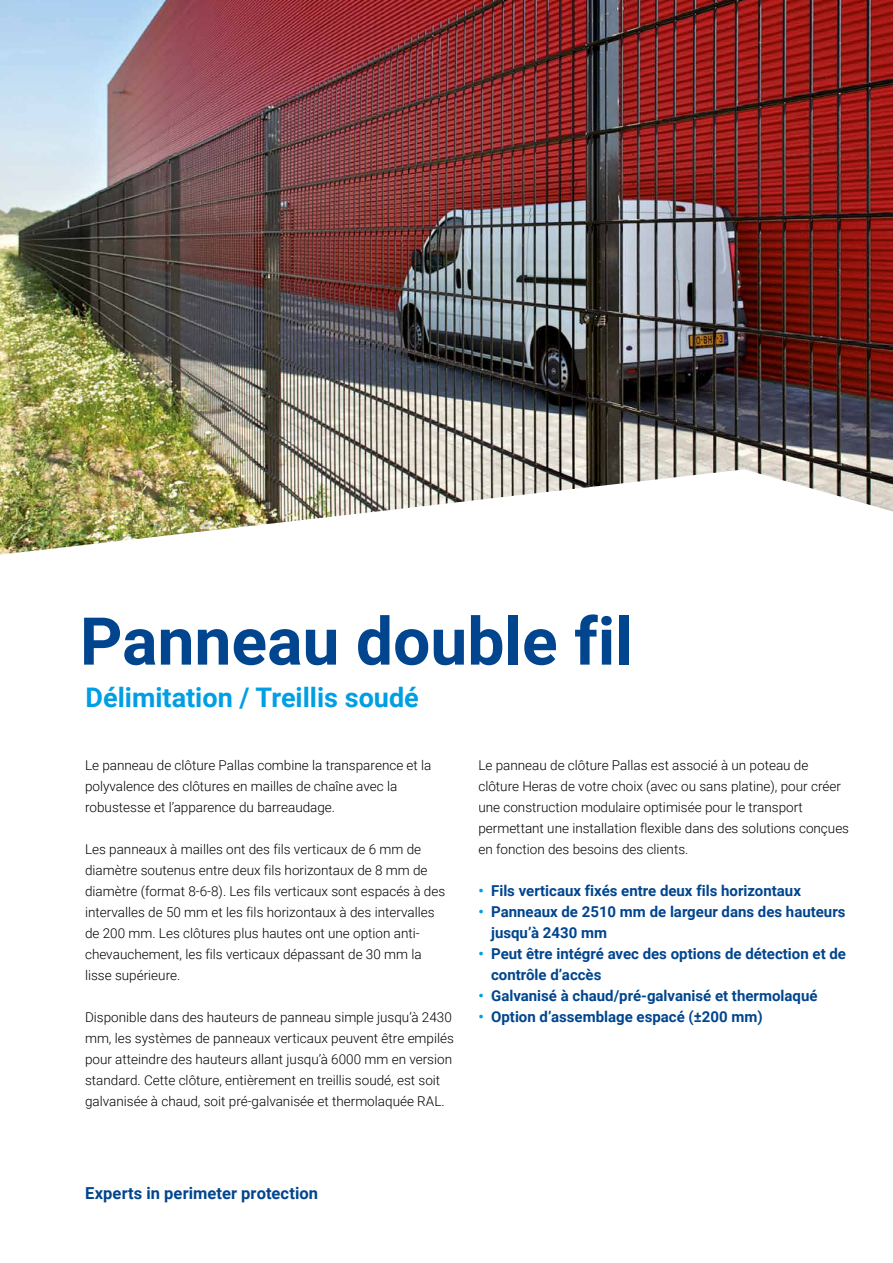
<style>
.page{position:relative;width:893px;height:1263px;background:#fff}
.page>*{position:absolute;margin:0;border:0;box-sizing:border-box;transform-origin:0 0}
.t1{font:700 66px "Roboto";color:#00458e}
.t2{font:700 27px "Roboto";color:#009ee3}
.t3{font:700 16.5px "Roboto";letter-spacing:.005em;color:#00458e}
.t4{font:700 15px/21px "Roboto";color:#00458e}
.t5{font:300 13.5px/21px "Roboto";color:#000}
.s1{color:#009ee3}
</style>
<div class="page">
<img style="left:0;top:0;width:893px;height:555px">
<h1 class="t1" style="left:80px;top:595px;width:554px">Panneau double fil</h1>
<h2 class="t2" style="left:86px;top:679px;width:335px">Délimitation / Treillis soudé</h2>
<p class="t5" style="left:85px;top:754px;width:348px">Le panneau de clôture Pallas combine la transparence et la polyvalence des clôtures en mailles de chaîne avec la robustesse et l’apparence du barreaudage.</p>
<p class="t5" style="left:85px;top:838px;width:362px">Les panneaux à mailles ont des fils verticaux de 6 mm de diamètre soutenus entre deux fils horizontaux de 8 mm de diamètre (format 8-6-8). Les fils verticaux sont espacés à des intervalles de 50 mm et les fils horizontaux à des intervalles de 200 mm. Les clôtures plus hautes ont une option anti&shy;chevauchement, les fils verticaux dépassant de 30 mm la lisse supérieure.</p>
<p class="t5" style="left:85px;top:1006px;width:370px">Disponible dans des hauteurs de panneau simple jusqu’à 2430 mm, les systèmes de panneaux verticaux peuvent être empilés pour atteindre des hauteurs allant jusqu’à 6000 mm en version standard. Cette clôture, entièrement en treillis soudé, est soit galvanisée à chaud, soit pré-galvanisée et thermolaquée RAL.</p>
<p class="t5" style="left:478px;top:754px;width:372px">Le panneau de clôture Pallas est associé à un poteau de clôture Heras de votre choix (avec ou sans platine), pour créer une construction modulaire optimisée pour le transport permettant une installation flexible dans des solutions conçues en fonction des besoins des clients.</p>
<p class="t4" style="left:478px;top:879px;width:324px"><span class="s1">•</span> Fils verticaux fixés entre deux fils horizontaux</p>
<p class="t4" style="left:491px;top:900px;width:356px;text-indent:-13px"><span class="s1">•</span> Panneaux de 2510 mm de largeur dans des hauteurs jusqu’à 2430 mm</p>
<p class="t4" style="left:491px;top:942px;width:356px;text-indent:-13px"><span class="s1">•</span> Peut être intégré avec des options de détection et de contrôle d’accès</p>
<p class="t4" style="left:478px;top:984px;width:341px"><span class="s1">•</span> Galvanisé à chaud/pré-galvanisé et thermolaqué</p>
<p class="t4" style="left:478px;top:1005px;width:286px"><span class="s1">•</span> Option d’assemblage espacé (±200 mm)</p>
<p class="t3" style="left:85px;top:1181px;width:235px">Experts in perimeter protection</p>
</div>
